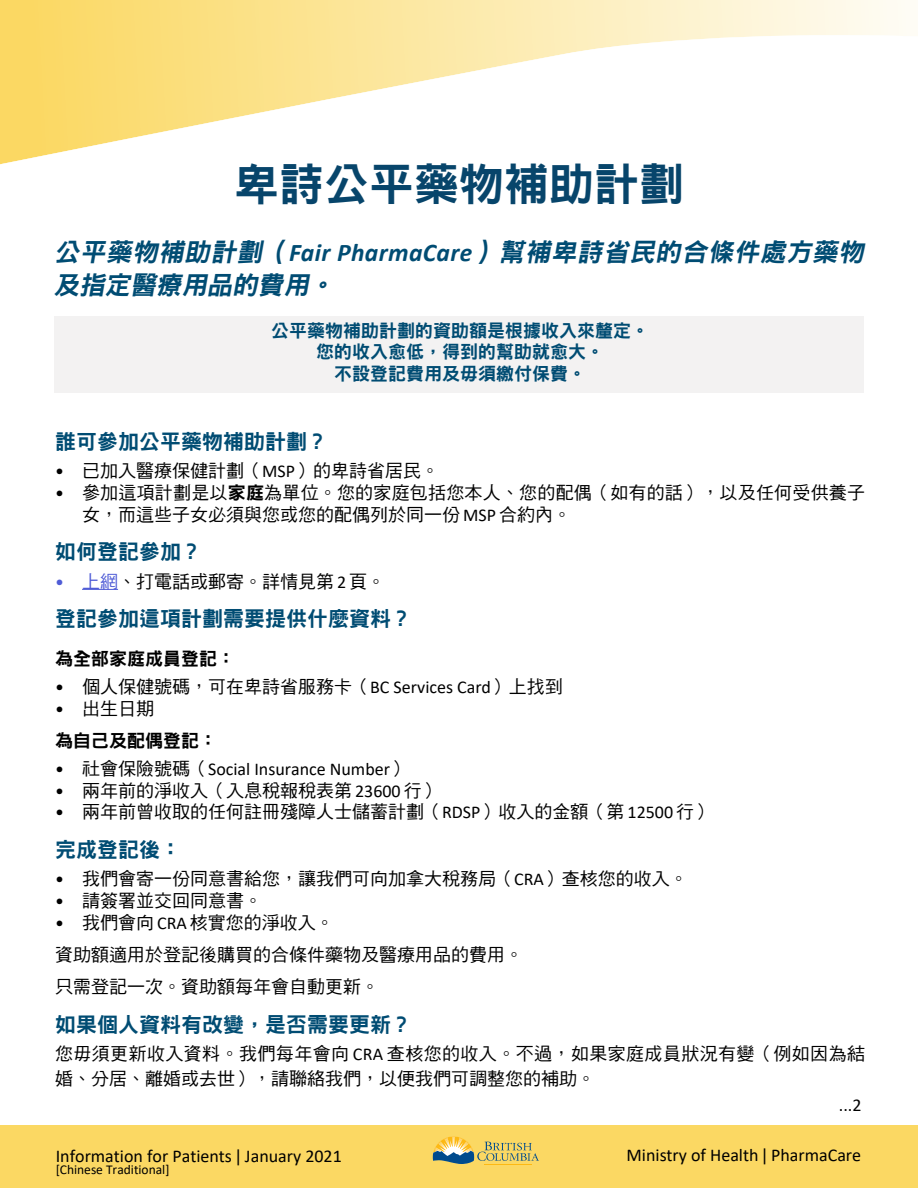
<style>
.page{position:relative;width:918px;height:1188px;background:#fff}
.page>*{position:absolute;margin:0;border:0;box-sizing:border-box;transform-origin:0 0}
.t1{font:45px "DF Hei Std W9";color:#07456b}
.t2{font:italic 25.5px/33px "DF Hei Std W9";color:#004c73}
.t3{font:21px "DF Hei Std W9";color:#004c73}
.t4{font:18px/32.2px "DF Hei Std W5";color:#000}
.t5{font:18px "Calibri";color:#000}
.t6{font:18px/25.2px "DF Hei Std W5";letter-spacing:.02em;color:#000}
.t7{font:18px/21.6px "DF Hei Std W9";color:#004c73;text-align:center}
.t8{font:18px "DF Hei Std W9";color:#000}
.t9{font:13.5px "Calibri";color:#000}
.s1{font-family:"Calibri";font-weight:700}
.s2{font-family:"Calibri"}
.s3{font-family:"DF Hei Std W9"}
.s4{font-family:"Calibri";color:#4f5cd6}
.s5{color:#4f5cd6}
.s6{font-family:"DF Hei Std W5"}
</style>
<div class="page">
<svg style="left:0;top:0;width:907px;height:165px"></svg>
<div style="left:0;top:1125px;width:918px;height:63px;background:#fbd863"></div>
<hr style="left:485px;top:1164px;width:47px;height:1px;background:#fdb913">
<svg style="left:433px;top:1136px;width:106px;height:28px"></svg>
<div style="left:54px;top:316px;width:810px;height:77px;background:#f3f2f2"></div>
<hr style="left:82px;top:589px;width:36px;height:1px;background:#4f5cd6">
<h1 class="t1" style="left:234px;top:160px;width:451px">卑詩公平藥物補助計劃</h1>
<h2 class="t2" style="left:54px;top:235px;width:816px">公平藥物補助計劃（<span class="s1">Fa ir P h a rm a Ca r e</span> ）幫補卑詩省民的合條件處方藥物及指定醫療用品的費用。</h2>
<p class="t7" style="left:271px;top:319px;width:379px">公平藥物補助計劃的資助額是根據收入來釐定。您的收入愈低，得到的幫助就愈大。<br>不設登記費用及毋須繳付保費。</p>
<p class="t3" style="left:55px;top:430px;width:274px">誰可參加公平藥物補助計劃？</p>
<p class="t4" style="left:55px;top:454px;width:385px"><span class="s2">•</span> 已加入醫療保健計劃（<span class="s2">MSP</span>）的卑詩省居民。</p>
<p class="t4" style="left:82px;top:481px;width:785px;line-height:21.6px;text-indent:-27px"><span class="s2">•</span> 參加這項計劃是以<span class="s3">家庭</span>為單位。您的家庭包括您本人、您的配偶（如有的話），以及任何受供養子女，而這些子女必須與您或您的配偶列於同一份 <span class="s2">MSP</span> 合約內。</p>
<p class="t3" style="left:55px;top:540px;width:148px">如何登記參加？</p>
<p class="t4" style="left:55px;top:565px;width:332px"><span class="s4">•</span> <span class="s5">上網</span>、打電話或郵寄。詳情見第 <span class="s2">2</span> 頁。</p>
<p class="t3" style="left:55px;top:607px;width:358px">登記參加這項計劃需要提供什麼資料？</p>
<p class="t8" style="left:55px;top:649px;width:181px">為全部家庭成員登記：</p>
<p class="t4" style="left:55px;top:670px;width:509px"><span class="s2">•</span> 個人保健號碼，可在卑詩省服務卡（<span class="s2">BC Services Card</span>）上找到</p>
<p class="t4" style="left:55px;top:692px;width:100px"><span class="s2">•</span> 出生日期</p>
<p class="t8" style="left:55px;top:731px;width:163px">為自己及配偶登記：</p>
<p class="t5" style="left:55px;top:757px;width:354px">• <span class="s6">社會保險號碼（</span>Social Insurance Number<span class="s6">）</span></p>
<p class="t4" style="left:55px;top:774px;width:386px"><span class="s2">•</span> 兩年前的淨收入（入息稅報稅表第 <span class="s2">23600</span> 行）</p>
<p class="t4" style="left:55px;top:795px;width:659px"><span class="s2">•</span> 兩年前曾收取的任何註冊殘障人士儲蓄計劃（<span class="s2">RDSP</span>）收入的金額（第 <span class="s2">12500</span> 行）</p>
<p class="t3" style="left:55px;top:838px;width:127px">完成登記後：</p>
<p class="t4" style="left:55px;top:863px;width:634px"><span class="s2">•</span> 我們會寄一份同意書給您，讓我們可向加拿大稅務局（<span class="s2">CRA</span>）查核您的收入。</p>
<p class="t4" style="left:55px;top:884px;width:208px"><span class="s2">•</span> 請簽署並交回同意書。</p>
<p class="t4" style="left:55px;top:906px;width:470px"><span class="s2">•</span> 我們會向 <span class="s2">CRA</span> 核實您的淨收入。<br>資助額適用於登記後購買的合條件藥物及醫療用品的費用。只需登記一次。資助額每年會自動更新。</p>
<p class="t3" style="left:55px;top:1013px;width:358px">如果個人資料有改變，是否需要更新？</p>
<p class="t6" style="left:55px;top:1041px;width:811px">您毋須更新收入資料。我們每年會向 <span class="s2">CRA</span> 查核您的收入。不過，如果家庭成員狀況有變（例如因為結婚、分居、離婚或去世），請聯絡我們，以便我們可調整您的補助。 　</p>
<p class="t5" style="left:839px;top:1093px;width:24px">...2</p>
<p class="t5" style="left:56px;top:1143px;width:288px">Information for Patients January 2021</p>
<p class="t9" style="left:56px;top:1161px;width:115px">[Chinese Traditional]</p>
<p class="t5" style="left:627px;top:1143px;width:236px">Ministry of Health PharmaCare</p>
</div>
